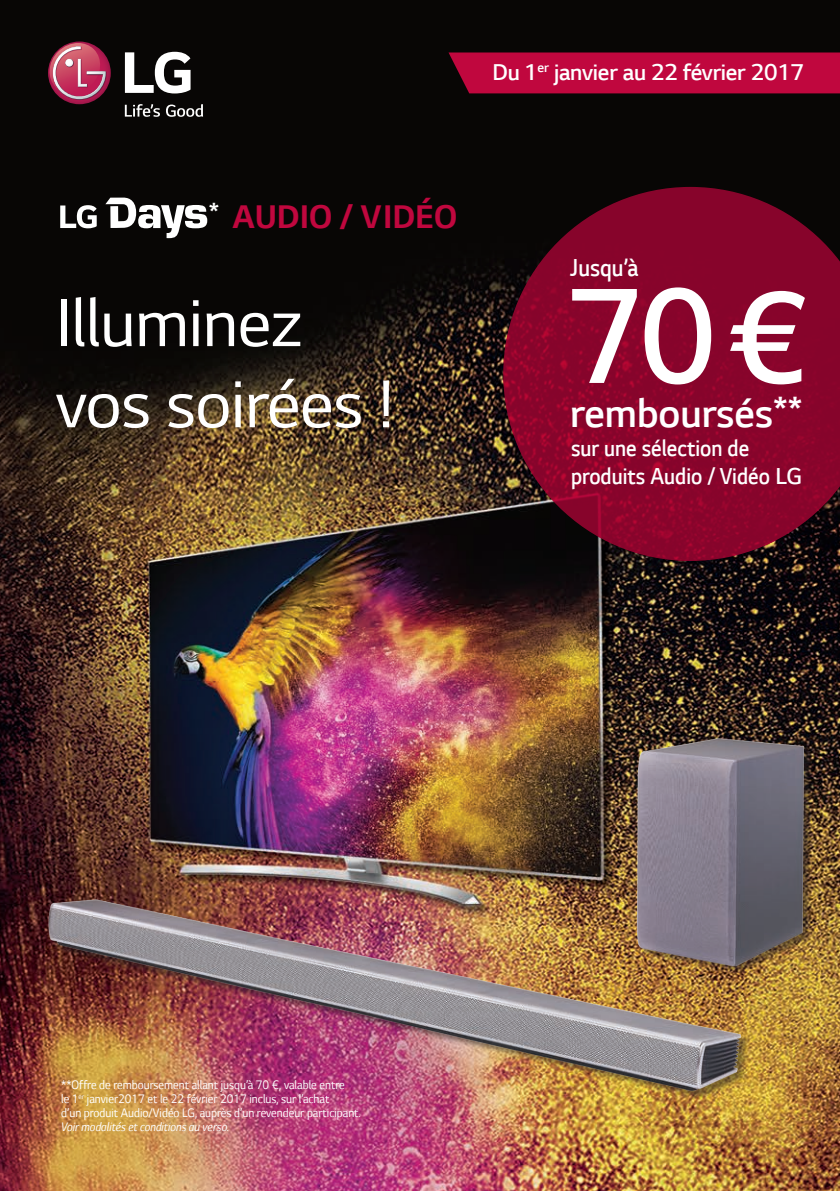
<style>
.page{position:relative;width:840px;height:1191px;background:#fff}
.page>*{position:absolute;margin:0;border:0;box-sizing:border-box;transform-origin:0 0}
.t1{font:300 154.4px "LG Smart";color:#fff;scale:.95 1}
.t2{font:76.8px/81.2px "LG Smart";letter-spacing:-.005em;color:#fff}
.t3{font:300 45.8px "LG Smart";color:#fff}
.t4{font:700 37.2px "LG Smart";letter-spacing:-.005em;color:#c0073e}
.t5{font:300 35px "LG Smart";color:#fff}
.t6{font:300 27.8px "LG Smart";color:#fff;scale:.9 1}
.t7{font:300 26.2px/28px "LG Smart";color:#fff;scale:.9 1}
.본문17포인트{font:300 26px "LG Smart";letter-spacing:-.01em;color:#fff}
.t8{font:300 25px "LG Smart";color:#fff}
.t9{font:14px/14px "LG Smart";color:#fff;scale:.92 1}
.s1{font-size:148.8px}
.s2{font-style:italic}
</style>
<div class="page">
<img style="left:0;top:0;width:839px;height:1191px">
<svg style="left:48px;top:42px;width:63px;height:62px"></svg>
<svg style="left:47px;top:43px;width:60px;height:57px"></svg>
<svg style="left:125px;top:104px;width:35px;height:13px"></svg>
<svg style="left:166px;top:104px;width:37px;height:13px"></svg>
<svg style="left:125px;top:52px;width:65px;height:41px"></svg>
<div style="left:448px;top:52px;width:391px;height:41px;background:#c0073e"></div>
<svg style="left:105px;top:198px;width:102px;height:40px"></svg>
<svg style="left:60px;top:205px;width:37px;height:23px"></svg>
<img style="left:17px;top:889px;width:757px;height:221px">
<img style="left:627px;top:733px;width:189px;height:250px">
<svg style="left:503px;top:187px;width:336px;height:374px;fill:#87042b"></svg>
<p class="본문17포인트" style="left:492px;top:58px;width:313px">Du 1<sup>er</sup> janvier au 22 février 2017</p>
<p class="t8" style="left:208px;top:197px;width:12px">*</p>
<p class="t4" style="left:232px;top:196px;width:226px">AUDIO / VIDÉO</p>
<p class="t2" style="left:56px;top:283px;width:339px">Illuminez vos soirées !</p>
<p class="t6" style="left:570px;top:252px;width:77px">Jusqu’à</p>
<p class="t1" style="left:566px;top:253px;width:257px">70<span class="s1">€</span></p>
<p class="t5" style="left:772px;top:388px;width:31px">**</p>
<p class="t3" style="left:570px;top:389px;width:204px">remboursés</p>
<p class="t7" style="left:570px;top:434px;width:258px">sur une sélection de produits Audio / Vidéo LG</p>
<p class="t9" style="left:61px;top:1078px;width:327px">**Offre de remboursement allant jusqu’à 70 €, valable entre<br>le 1<sup>er</sup> janvier2017 et le 22 février 2017 inclus, sur l’achat<br>d’un produit Audio/Vidéo LG, auprès d’un revendeur participant.<br><span class="s2">Voir modalités et conditions au verso.</span></p>
</div>
